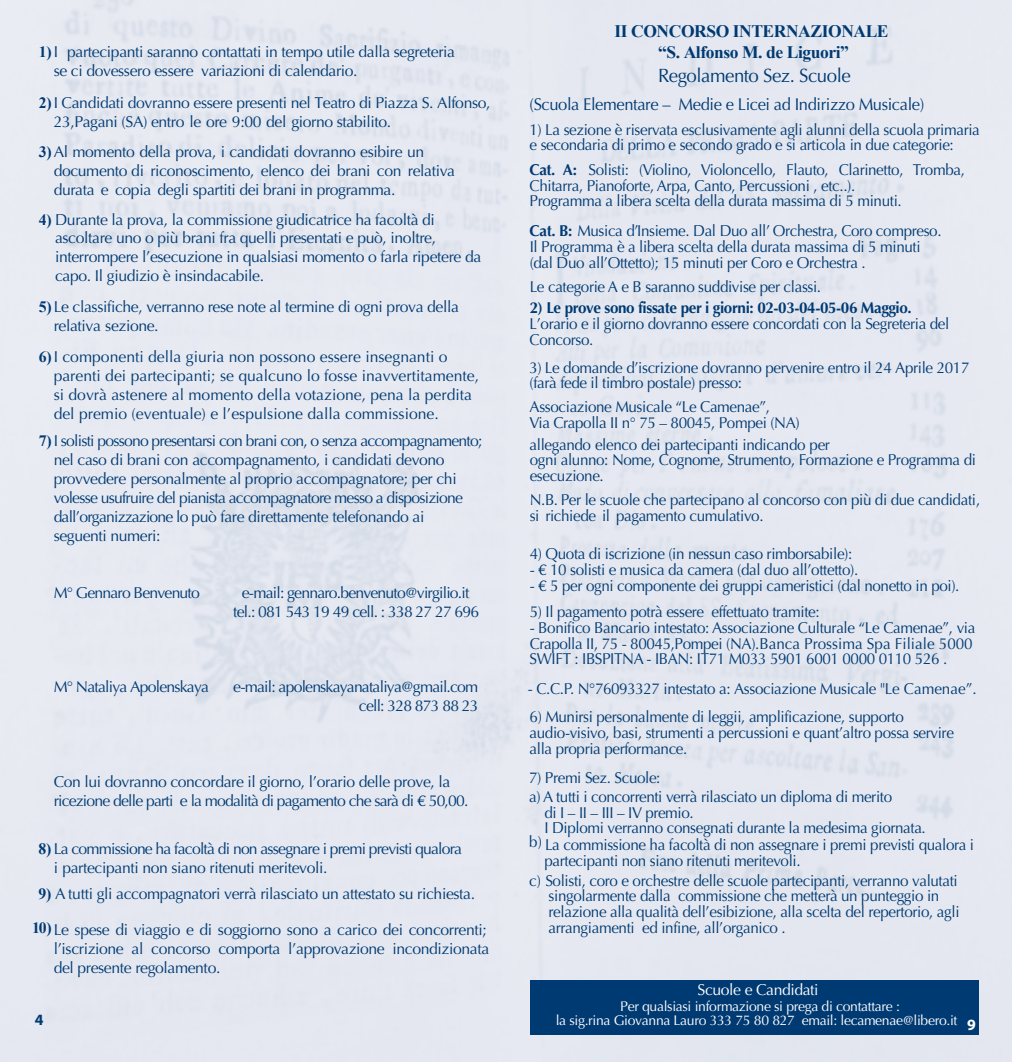
<style>
.page{position:relative;width:1012px;height:1062px;background:#fff}
.page>*{position:absolute;margin:0;border:0;box-sizing:border-box;transform-origin:0 0}
.t1{font:19.25px "Optima";letter-spacing:-.025em;color:#003a73}
.t2{font:700 17.5px/21px "Times New Roman";letter-spacing:-.025em;color:#003a73;text-align:center}
.t3{font:17.15px "Optima";letter-spacing:-.025em;color:#003a73}
.t4{font:15.75px/15.8px "Optima";letter-spacing:-.025em;color:#003a73}
.t5{font:15.75px/18.9px "Optima";letter-spacing:-.05em;color:#003a73}
.t6{font:15.75px/18.9px "Optima";color:#003a73}
.t7{font:700 15.75px "Optima";letter-spacing:-.025em;color:#003a73}
.t8{font:15.75px "Optima";letter-spacing:-.025em;color:#fff}
.t9{font:700 15.75px "Myriad Pro";color:#003a73}
.t10{font:14px/13.8px "Optima";letter-spacing:-.025em;color:#fff}
.s1{font-family:"Times New Roman";font-weight:700}
.s2{font-weight:700}
.s3{font-family:"Myriad Pro";font-weight:700;font-size:15.75px}
</style>
<div class="page">
<div style="left:1px;top:0;width:1011px;height:1062px;background:#e5e8f0"></div>
<div style="left:530px;top:980px;width:449px;height:54px;background:#003a73"></div>
<p class="t4" style="left:54px;top:42px;width:403px;line-height:18.9px;text-indent:-15px"><span class="s1">1)</span>I partecipanti saranno contattati in tempo utile dalla segreteria se ci dovessero essere variazioni di calendario.</p>
<p class="t4" style="left:54px;top:93px;width:438px;line-height:18.9px;text-indent:-15px"><span class="s1">2)</span>I Candidati dovranno essere presenti nel Teatro di Piazza S. Alfonso,<br>23,Pagani (SA) entro le ore 9:00 del giorno stabilito.</p>
<p class="t4" style="left:54px;top:143px;width:403px;line-height:18.9px;text-indent:-15px"><span class="s1">3)</span>Al momento della prova, i candidati dovranno esibire un documento di riconoscimento, elenco dei brani con relativa durata e copia degli spartiti dei brani in programma.</p>
<p class="t4" style="left:55px;top:210px;width:428px;line-height:18.9px;text-indent:-16px"><span class="s1">4)</span> Durante la prova, la commissione giudicatrice ha facoltà di ascoltare uno o più brani fra quelli presentati e può, inoltre, interrompere l’esecuzione in qualsiasi momento o farla ripetere da capo. Il giudizio è insindacabile.</p>
<p class="t4" style="left:54px;top:297px;width:407px;line-height:18.9px;text-indent:-15px"><span class="s1">5)</span> Le classifiche, verranno rese note al termine di ogni prova della relativa sezione.</p>
<p class="t6" style="left:54px;top:347px;width:427px;text-indent:-15px"><span class="s1">6)</span>I componenti della giuria non possono essere insegnanti o parenti dei partecipanti; se qualcuno lo fosse inavvertitamente, si dovrà astenere al momento della votazione, pena la perdita del premio (eventuale) e l’espulsione dalla commissione.</p>
<p class="t4" style="left:54px;top:432px;width:430px;line-height:18.9px;text-indent:-15px"><span class="s1">7)</span> I solisti possono presentarsi con brani con, o senza accompagnamento; nel caso di brani con accompagnamento, i candidati devono provvedere personalmente al proprio accompagnatore; per chi volesse usufruire del pianista accompagnatore messo a disposizione dall’organizzazione lo può fare direttamente telefonando ai<br>seguenti numeri:</p>
<p class="t5" style="left:54px;top:583px;width:148px">M° Gennaro Benvenuto</p>
<p class="t5" style="left:233px;top:583px;width:248px;text-align:center">e-mail: gennaro.benvenuto@virgilio.it tel.: 081 543 19 49 cell. : 338 27 27 696</p>
<p class="t5" style="left:54px;top:677px;width:157px">M° Nataliya Apolenskaya</p>
<p class="t5" style="left:233px;top:677px;width:247px;text-align:right">e-mail: apolenskayanataliya@gmail.com cell: 328 873 88 23</p>
<p class="t5" style="left:54px;top:772px;width:416px">Con lui dovranno concordare il giorno, l’orario delle prove, la ricezione delle parti e la modalità di pagamento che sarà di € 50,00.</p>
<p class="t5" style="left:54px;top:839px;width:410px;text-indent:-15px"><span class="s1">8)</span> La commissione ha facoltà di non assegnare i premi previsti qualora i partecipanti non siano ritenuti meritevoli.</p>
<p class="t4" style="left:39px;top:886px;width:438px"><span class="s1">9)</span> A tutti gli accompagnatori verrà rilasciato un attestato su richiesta.</p>
<p class="t4" style="left:54px;top:920px;width:437px;line-height:18.9px;text-indent:-21px"><span class="s1">10)</span> Le spese di viaggio e di soggiorno sono a carico dei concorrenti; l’iscrizione al concorso comporta l’approvazione incondizionata del presente regolamento.</p>
<p class="t9" style="left:35px;top:1009px;width:10px">4</p>
<p class="t2" style="left:615px;top:20px;width:276px">II CONCORSO INTERNAZIONALE “S. Alfonso M. de Liguori”</p>
<p class="t1" style="left:658px;top:64px;width:194px">Regolamento Sez. Scuole</p>
<p class="t3" style="left:530px;top:94px;width:396px">(Scuola Elementare – Medie e Licei ad Indirizzo Musicale)</p>
<p class="t4" style="left:530px;top:122px;width:452px">1) La sezione è riservata esclusivamente agli alunni della scuola primaria e secondaria di primo e secondo grado e si articola in due categorie:</p>
<p class="t4" style="left:530px;top:162px;width:437px"><span class="s2">Cat. A:</span> Solisti: (Violino, Violoncello, Flauto, Clarinetto, Tromba,<br>Chitarra, Pianoforte, Arpa, Canto, Percussioni , etc..).<br>Programma a libera scelta della durata massima di 5 minuti.</p>
<p class="t4" style="left:530px;top:223px;width:413px"><span class="s2">Cat. B:</span> Musica d’Insieme. Dal Duo all’ Orchestra, Coro compreso.<br>Il Programma è a libera scelta della durata massima di 5 minuti (dal Duo all’Ottetto); 15 minuti per Coro e Orchestra .</p>
<p class="t4" style="left:530px;top:279px;width:293px">Le categorie A e B saranno suddivise per classi.</p>
<p class="t7" style="left:530px;top:299px;width:384px">2) Le prove sono fissate per i giorni: 02-03-04-05-06 Maggio.</p>
<p class="t4" style="left:530px;top:316px;width:421px">L’orario e il giorno dovranno essere concordati con la Segreteria del<br>Concorso.</p>
<p class="t4" style="left:530px;top:360px;width:441px">3) Le domande d’iscrizione dovranno pervenire entro il 24 Aprile 2017 (farà fede il timbro postale) presso:</p>
<p class="t4" style="left:530px;top:399px;width:272px">Associazione Musicale “Le Camenae”,<br>Via Crapolla II n° 75 – 80045, Pompei (NA)</p>
<p class="t4" style="left:530px;top:437px;width:448px">allegando elenco dei partecipanti indicando per<br>ogni alunno: Nome, Cognome, Strumento, Formazione e Programma di esecuzione.</p>
<p class="t4" style="left:530px;top:492px;width:452px">N.B. Per le scuole che partecipano al concorso con più di due candidati, si richiede il pagamento cumulativo.</p>
<p class="t4" style="left:530px;top:546px;width:324px">4) Quota di iscrizione (in nessun caso rimborsabile):</p>
<p class="t4" style="left:530px;top:562px;width:330px">- € 10 solisti e musica da camera (dal duo all’ottetto).</p>
<p class="t4" style="left:530px;top:578px;width:431px">- € 5 per ogni componente dei gruppi cameristici (dal nonetto in poi).</p>
<p class="t4" style="left:530px;top:604px;width:292px">5) Il pagamento potrà essere effettuato tramite:</p>
<p class="t4" style="left:530px;top:620px;width:447px">- Bonifico Bancario intestato: Associazione Culturale “Le Camenae”, via<br>Crapolla II, 75 - 80045,Pompei (NA).Banca Prossima Spa Filiale 5000<br>SWIFT : IBSPITNA - IBAN: IT71 M033 5901 6001 0000 0110 526 .</p>
<p class="t4" style="left:528px;top:681px;width:450px">- C.C.P. N°76093327 intestato a: Associazione Musicale "Le Camenae”.</p>
<p class="t4" style="left:530px;top:709px;width:426px">6) Munirsi personalmente di leggii, amplificazione, supporto audio-visivo, basi, strumenti a percussioni e quant’altro possa servire alla propria performance.</p>
<p class="t4" style="left:529px;top:767px;width:365px;line-height:19.2px">7) Premi Sez. Scuole:<br>a) A tutti i concorrenti verrà rilasciato un diploma di merito</p>
<p class="t4" style="left:544px;top:804px;width:151px">di I – II – III – IV premio.</p>
<p class="t4" style="left:544px;top:820px;width:383px">I Diplomi verranno consegnati durante la medesima giornata.</p>
<p class="t4" style="left:529px;top:837px;width:446px">b) La commissione ha facoltà di non assegnare i premi previsti qualora i</p>
<p class="t4" style="left:544px;top:853px;width:258px">partecipanti non siano ritenuti meritevoli.</p>
<p class="t4" style="left:549px;top:872px;width:412px;text-indent:-19px">c) Solisti, coro e orchestre delle scuole partecipanti, verranno valutati singolarmente dalla commissione che metterà un punteggio in relazione alla qualità dell’esibizione, alla scelta del repertorio, agli arrangiamenti ed infine, all’organico .</p>
<p class="t8" style="left:698px;top:980px;width:123px">Scuole e Candidati</p>
<p class="t10" style="left:556px;top:999px;width:422px;text-indent:65px">Per qualsiasi informazione si prega di contattare :<br>la sig.rina Giovanna Lauro 333 75 80 827 email: lecamenae@libero.it <span class="s3">9</span></p>
</div>
